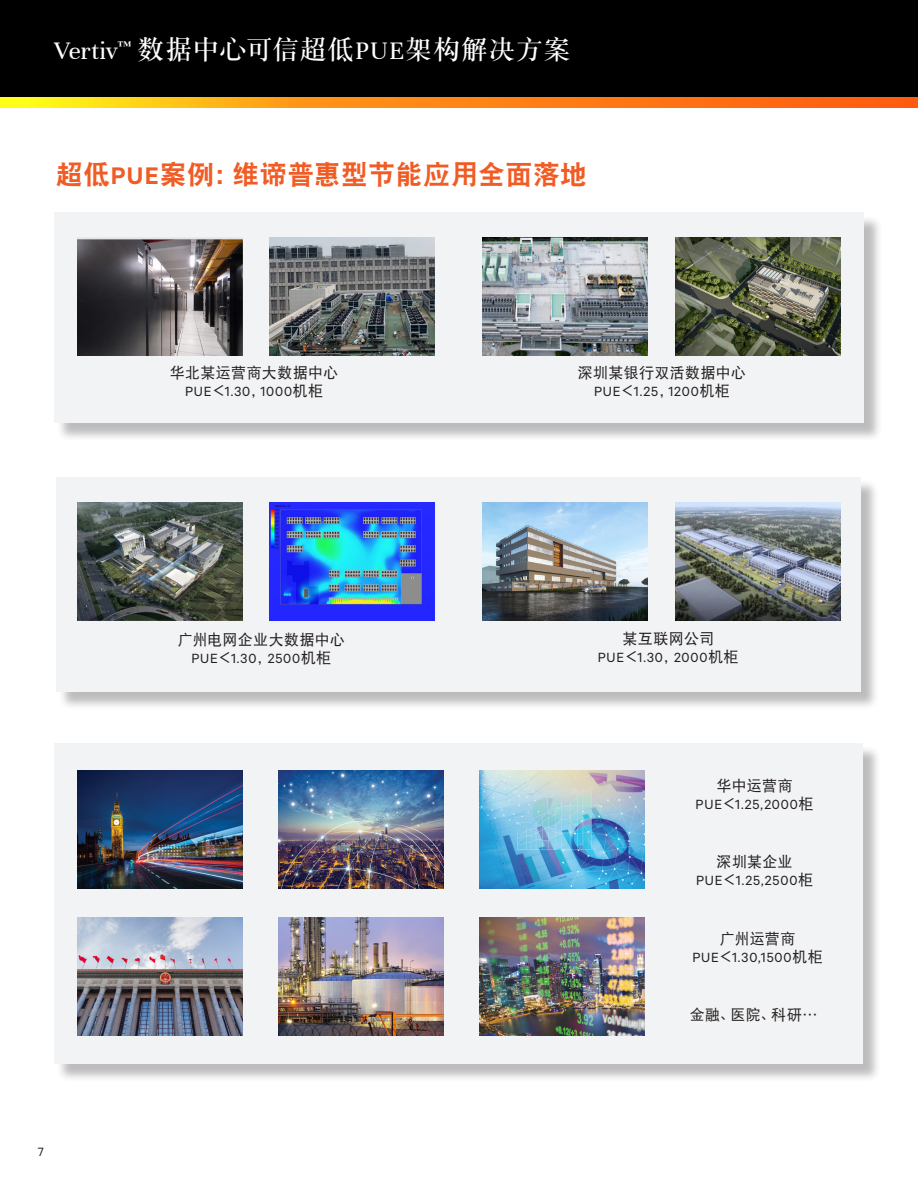
<style>
.page{position:relative;width:918px;height:1188px;background:#fff}
.page>*{position:absolute;margin:0;border:0;box-sizing:border-box;transform-origin:0 0}
.t1{font:27px "DF Song GB W7";letter-spacing:.02em;color:#fff}
.t2{font:27px "DF Hei GB W9";letter-spacing:.01em;color:#f15b24}
.t3{font:15px "Calibre";letter-spacing:.055em;color:#231f20}
.t4{font:15px "DF Hei GB W5";letter-spacing:.02em;color:#231f20}
.t5{font:13.5px "Calibre";color:#231f20}
.s1{font-family:"Unna"}
.s2{font-family:"Calibre";font-weight:600}
.s3{font-family:"DF Hei GB W5"}
</style>
<div class="page">
<div style="left:0;top:0;width:918px;height:98px;background:#000"></div>
<svg style="left:0;top:98px;width:918px;height:10px"></svg>
<div style="left:56px;top:215px;width:827px;height:227px;background:#231f20;opacity:.3"></div>
<div style="left:54px;top:213px;width:810px;height:210px;background:#f2f3f4"></div>
<div style="left:58px;top:479px;width:821px;height:231px;background:#231f20;opacity:.3"></div>
<div style="left:56px;top:477px;width:805px;height:214px;background:#f2f3f4"></div>
<div style="left:57px;top:745px;width:824px;height:337px;background:#231f20;opacity:.3"></div>
<div style="left:54px;top:743px;width:808px;height:320px;background:#f2f3f4"></div>
<img style="left:77px;top:503px;width:165px;height:118px">
<img style="left:269px;top:503px;width:165px;height:118px">
<img style="left:77px;top:918px;width:165px;height:118px">
<img style="left:278px;top:918px;width:165px;height:118px">
<img style="left:77px;top:770px;width:165px;height:118px">
<img style="left:480px;top:918px;width:164px;height:118px">
<img style="left:483px;top:503px;width:164px;height:118px">
<img style="left:675px;top:503px;width:165px;height:118px">
<img style="left:278px;top:770px;width:165px;height:118px">
<img style="left:480px;top:770px;width:164px;height:118px">
<img style="left:77px;top:238px;width:165px;height:118px">
<img style="left:269px;top:238px;width:165px;height:118px">
<img style="left:483px;top:238px;width:165px;height:118px">
<img style="left:675px;top:238px;width:165px;height:118px">
<h1 class="t1" style="left:54px;top:35px;width:518px"><span class="s1">Vertiv</span><sup>™</sup> 数据中心可信超低<span class="s1">PUE</span>架构解决方案</h1>
<p class="t2" style="left:56px;top:160px;width:532px">超低<span class="s2">PUE</span>案例：维谛普惠型节能应用全面落地</p>
<p class="t4" style="left:170px;top:365px;width:170px">华北某运营商大数据中心</p>
<p class="t3" style="left:185px;top:383px;width:140px">PUE<span class="s3">＜</span>1.30<span class="s3">，</span>1000<span class="s3">机柜</span></p>
<p class="t4" style="left:578px;top:365px;width:170px">深圳某银行双活数据中心</p>
<p class="t3" style="left:594px;top:383px;width:137px">PUE<span class="s3">＜</span>1.25<span class="s3">，</span>1200<span class="s3">机柜</span></p>
<p class="t4" style="left:178px;top:632px;width:169px">广州电网企业大数据中心</p>
<p class="t3" style="left:191px;top:650px;width:141px">PUE<span class="s3">＜</span>1.30<span class="s3">，</span>2500<span class="s3">机柜</span></p>
<p class="t5" style="left:38px;top:1144px;width:7px">7</p>
<p class="t4" style="left:622px;top:631px;width:93px">某互联网公司</p>
<p class="t3" style="left:598px;top:649px;width:142px">PUE<span class="s3">＜</span>1.30<span class="s3">，</span>2000<span class="s3">机柜</span></p>
<p class="t4" style="left:716px;top:777px;width:78px">华中运营商</p>
<p class="t3" style="left:696px;top:795px;width:120px">PUE<span class="s3">＜</span>1.25,2000<span class="s3">柜</span></p>
<p class="t4" style="left:717px;top:854px;width:78px">深圳某企业</p>
<p class="t3" style="left:696px;top:872px;width:118px">PUE<span class="s3">＜</span>1.25,2500<span class="s3">柜</span></p>
<p class="t4" style="left:719px;top:930px;width:78px">广州运营商</p>
<p class="t3" style="left:692px;top:948px;width:132px">PUE<span class="s3">＜</span>1.30,1500<span class="s3">机柜</span></p>
<p class="t4" style="left:690px;top:1007px;width:129px">金融、医院、科研…</p>
</div>
